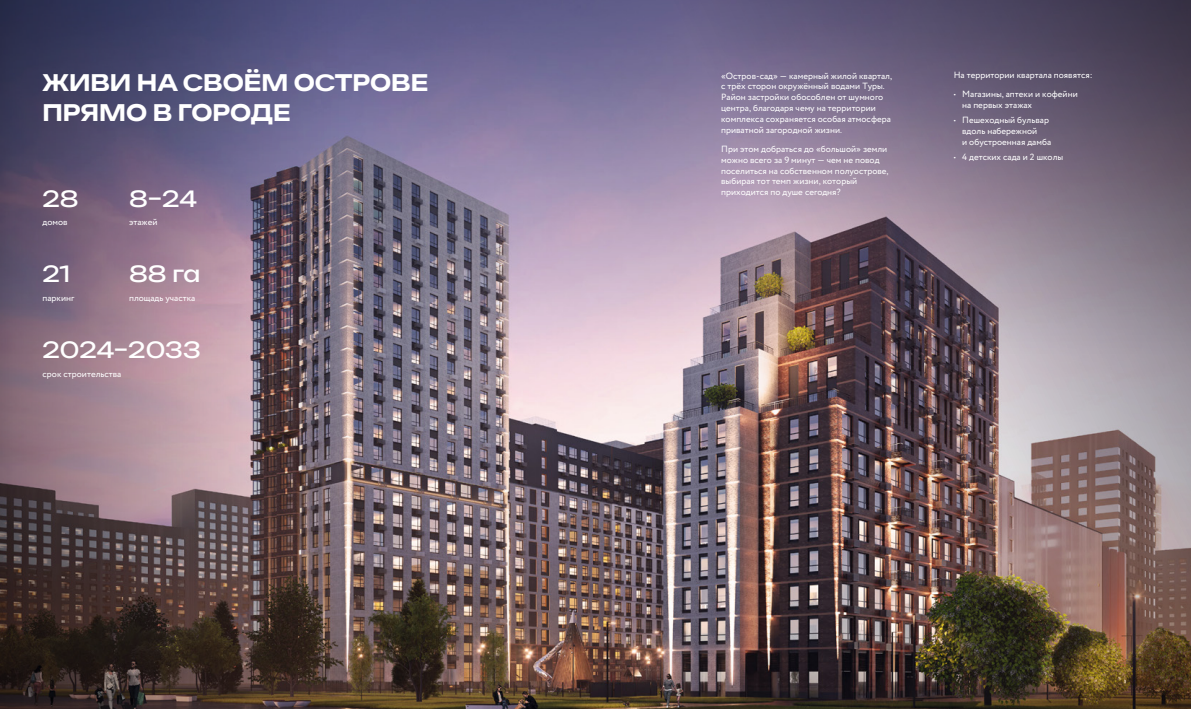
<style>
.page{position:relative;width:1191px;height:709px;background:#fff}
.page>*{position:absolute;margin:0;border:0;box-sizing:border-box;transform-origin:0 0}
.t1{font:600 22px/30px "Strana Font";color:#fff}
.t2{font:22px "Strana Font";color:#fff}
.t3{font:9px/10.8px "Circe";color:#fff}
</style>
<div class="page">
<img style="left:346px;top:354px;width:249px;height:355px">
<svg style="left:0;top:354px;width:346px;height:355px;background:#695557"></svg>
<svg style="left:0;top:0;width:595px;height:354px;background:#756a87"></svg>
<img style="left:595px;top:0;width:596px;height:709px">
<h1 class="t1" style="left:43px;top:68px;width:387px">ЖИВИ НА СВОЁМ ОСТРОВЕ<br>ПРЯМО В ГОРОДЕ</h1>
<h1 class="t2" style="left:43px;top:185px;width:38px">28</h1>
<p class="t3" style="left:43px;top:217px;width:27px">домов</p>
<h1 class="t2" style="left:43px;top:261px;width:29px">21</h1>
<p class="t3" style="left:43px;top:293px;width:33px">паркинг</p>
<h1 class="t2" style="left:129px;top:185px;width:70px">8–24</h1>
<p class="t3" style="left:129px;top:217px;width:30px">этажей</p>
<h1 class="t2" style="left:129px;top:261px;width:73px">88 га</h1>
<p class="t3" style="left:129px;top:293px;width:68px">площадь участка</p>
<h1 class="t2" style="left:43px;top:337px;width:160px">2024–2033</h1>
<p class="t3" style="left:43px;top:368px;width:80px">срок строительства</p>
<p class="t3" style="left:721px;top:70px;width:172px">«Остров-сад» — камерный жилой квартал, с трёх сторон окружённый водами Туры.<br>Район застройки обособлен от шумного центра, благодаря чему на территории комплекса сохраняется особая атмосфера приватной загородной жизни.</p>
<p class="t3" style="left:721px;top:144px;width:169px">При этом добраться до «большой» земли можно всего за 9 минут — чем не повод поселиться на собственном полуострове, выбирая тот темп жизни, который приходится по душе сегодня?</p>
<p class="t3" style="left:953px;top:70px;width:140px">На территории квартала появятся:</p>
<p class="t3" style="left:962px;top:89px;width:117px;text-indent:-9px">• Магазины, аптеки и кофейни на первых этажах</p>
<p class="t3" style="left:962px;top:115px;width:90px;text-indent:-9px">• Пешеходный бульвар вдоль набережной<br>и обустроенная дамба</p>
<p class="t3" style="left:953px;top:152px;width:111px">• 4 детских сада и 2 школы</p>
</div>
